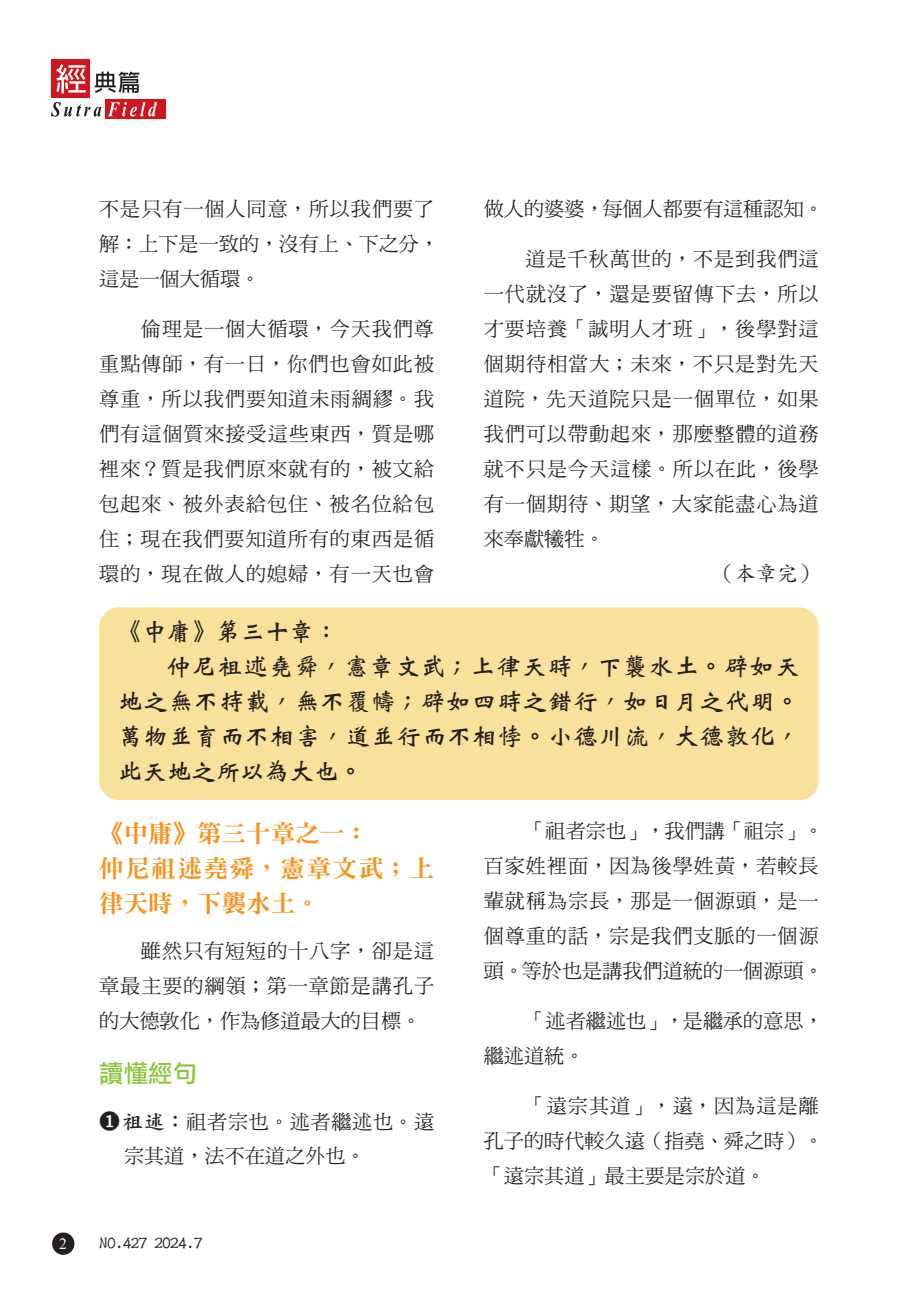
<style>
.page{position:relative;width:918px;height:1290px;background:#fff}
.page>*{position:absolute;margin:0;border:0;box-sizing:border-box;transform-origin:0 0}
._03_內文樣式{font:24.5px/35px "DF Wei Bei Std W7";letter-spacing:.035em;color:#231f20;text-align:justify}
._03_內文樣式-2{font:24.5px/35px "DF Ming Std W9";letter-spacing:.065em;color:#f7931d}
._03_內文樣式-3{font:24.5px "DF Ming Std W9";color:#f7931d}
._03_內文樣式-4{font:24.5px "Li Hei Pro";color:#8bc63e}
._03_內文樣式-5{font:21px "DF Kai Shu Std W5";color:#231f20}
._03_內文樣式-6{font:20.12px/35px "DF Ming Std W5";letter-spacing:.045em;color:#231f20;text-align:justify}
._03_內文樣式-7{font:20.12px/35px "DF Ming Std W5";color:#231f20}
.t1{font:700 17.5px "AR Li Shu B5";letter-spacing:-.05em;color:#231f20}
.t2{font:15.75px "Times New Roman";color:#fff}
.s1{font-family:"Koz Min Pr 6 N";font-size:21px}
.s2{font-family:"DF Kai Shu Std W7";font-size:21px}
</style>
<div class="page">
<div style="left:52px;top:1232px;width:22px;height:23px;background:#231f20;border-radius:50%"></div>
<div style="left:106px;top:99px;width:60px;height:20px;background:#cf151d"></div>
<div style="left:51px;top:60px;width:39px;height:38px;background:#cf151d"></div>
<svg style="left:56px;top:64px;width:30px;height:29px"></svg>
<svg style="left:95px;top:71px;width:44px;height:22px"></svg>
<svg style="left:51px;top:102px;width:50px;height:15px"></svg>
<svg style="left:108px;top:102px;width:49px;height:15px"></svg>
<div style="left:99px;top:607px;width:720px;height:193px;background:#f8e19b;border-radius:20px"></div>
<p class="_03_內文樣式-7" style="left:99px;top:191px;width:341px">不是只有一個人同意，所以我們要了解：上下是一致的，沒有上、下之分，這是一個大循環。</p>
<p class="_03_內文樣式-6" style="left:99px;top:311px;width:336px;text-indent:42px">倫理是一個大循環，今天我們尊重點傳師，有一日，你們也會如此被尊重，所以我們要知道未雨綢繆。我們有這個質來接受這些東西，質是哪裡來？質是我們原來就有的，被文給包起來、被外表給包住、被名位給包住；現在我們要知道所有的東西是循環的，現在做人的媳婦，有一天也會</p>
<p class="_03_內文樣式-7" style="left:484px;top:191px;width:341px">做人的婆婆，每個人都要有這種認知。</p>
<p class="_03_內文樣式-6" style="left:484px;top:241px;width:336px;text-indent:42px">道是千秋萬世的，不是到我們這一代就沒了，還是要留傳下去，所以才要培養「誠明人才班」，後學對這個期待相當大；未來，不只是對先天道院，先天道院只是一個單位，如果我們可以帶動起來，那麼整體的道務就不只是今天這樣。所以在此，後學有一個期待、期望，大家能盡心為道來奉獻犧牲。</p>
<p class="_03_內文樣式-5" style="left:714px;top:562px;width:106px">（本章完）</p>
<p class="_03_內文樣式" style="left:118px;top:613px;width:222px">《中庸》第三十章：</p>
<p class="_03_內文樣式" style="left:118px;top:648px;width:683px;text-indent:49px">仲尼祖述堯舜，憲章文武；上律天時，下襲水土。辟如天地之無不持載，無不覆幬；辟如四時之錯行，如日月之代明。萬物並育而不相害，道並行而不相悖。小德川流，大德敦化，此天地之所以為大也。</p>
<p class="_03_內文樣式-3" style="left:99px;top:820px;width:271px">《中庸》第三十章之一：</p>
<p class="_03_內文樣式-2" style="left:99px;top:850px;width:336px">仲尼祖述堯舜，憲章文武；上律天時，下襲水土。</p>
<p class="_03_內文樣式-6" style="left:99px;top:933px;width:336px;text-indent:42px">雖然只有短短的十八字，卻是這章最主要的綱領；第一章節是講孔子的大德敦化，作為修道最大的目標。</p>
<p class="_03_內文樣式-4" style="left:99px;top:1061px;width:99px">讀懂經句</p>
<p class="_03_內文樣式-7" style="left:124px;top:1104px;width:312px;text-indent:-25px"><span class="s1">❶</span><span class="s2">祖述：</span>祖者宗也。述者繼述也。遠宗其道，法不在道之外也。</p>
<p class="_03_內文樣式-6" style="left:484px;top:813px;width:341px;text-align:left;text-indent:42px">「祖者宗也」，我們講「祖宗」。百家姓裡面，因為後學姓黃，若較長輩就稱為宗長，那是一個源頭，是一個尊重的話，宗是我們支脈的一個源頭。等於也是講我們道統的一個源頭。</p>
<p class="_03_內文樣式-7" style="left:484px;top:1003px;width:341px;text-indent:42px">「述者繼述也」，是繼承的意思，繼述道統。</p>
<p class="_03_內文樣式-7" style="left:484px;top:1088px;width:341px;text-indent:42px">「遠宗其道」，遠，因為這是離孔子的時代較久遠（指堯、舜之時）。「遠宗其道」最主要是宗於道。</p>
<p class="t2" style="left:59px;top:1233px;width:9px">2</p>
<p class="t1" style="left:99px;top:1233px;width:105px">NO.427 2024.7</p>
</div>
